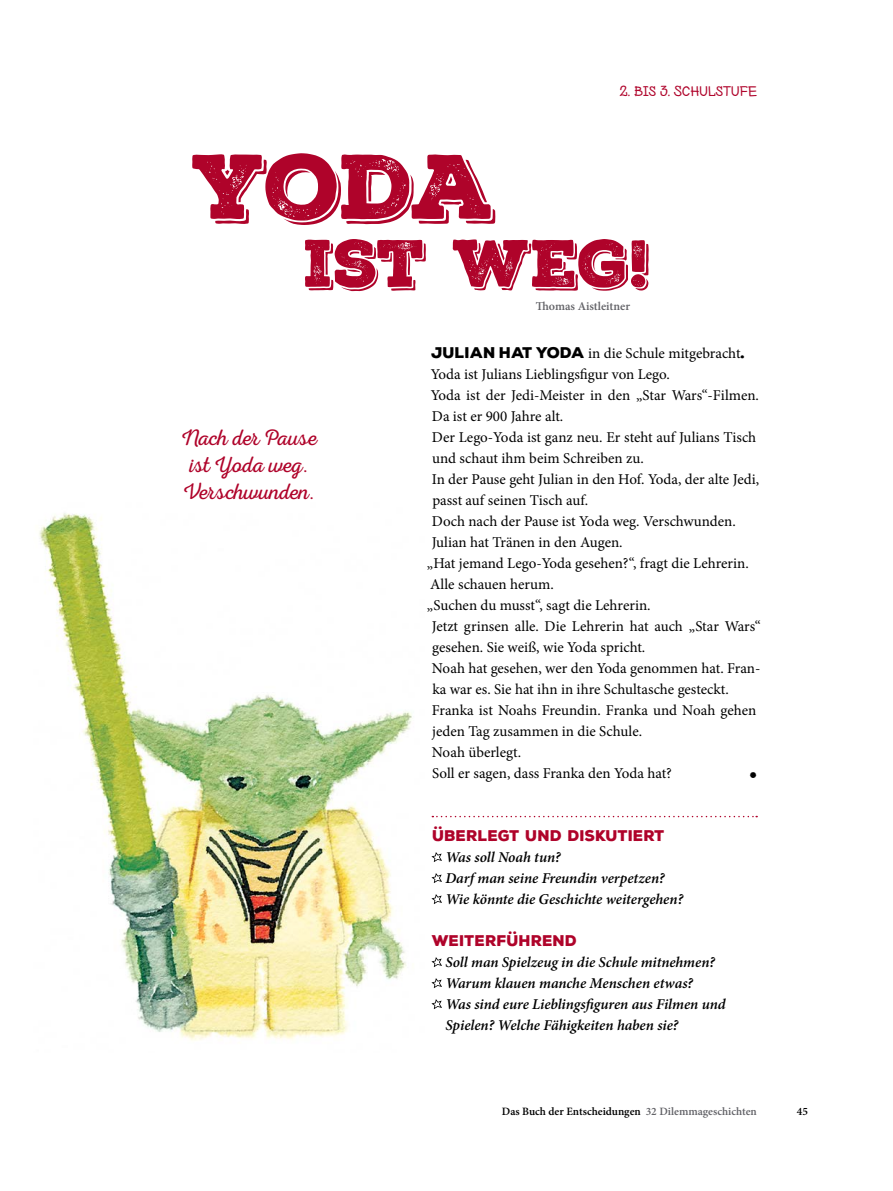
<style>
.page{position:relative;width:893px;height:1191px;background:#fff}
.page>*{position:absolute;margin:0;border:0;box-sizing:border-box;transform-origin:0 0}
.t1{font:88.65px "Nexa Rust Slab Black Shadow 01";color:#af032a}
.t2{font:64.8px "Nexa Rust Slab Black Shadow 01";letter-spacing:-.01em;color:#af032a}
.t3{font:22.5px/27px "Nexa Rust Script L 00";color:#af032a}
.t4{font:15px "Minion Pro";color:#000}
.t5{font:italic 600 15px/21px "Minion Pro";letter-spacing:-.005em;color:#000}
.t6{font:900 15px "Nexa Rust Sans";color:#af032a}
.t7{font:expanded 15px "Nexa Rust Handmade";color:#af032a}
.t8{font:15px "Nexa Rust Extras Free";color:#000}
.t9{font:600 12px "Minion Pro";color:#626267}
.t10{font:600 11.25px "Minion Pro";color:#000}
.s1{font-family:"Nexa Rust Sans";font-weight:900}
.s2{color:#626267}
</style>
<div class="page">
<img style="left:39px;top:513px;width:373px;height:528px">
<svg style="left:432px;top:816px;width:325px;height:1px"></svg>
<svg style="left:431px;top:852px;width:11px;height:10px"></svg>
<svg style="left:431px;top:873px;width:11px;height:10px"></svg>
<svg style="left:431px;top:894px;width:11px;height:10px"></svg>
<svg style="left:431px;top:957px;width:11px;height:10px"></svg>
<svg style="left:431px;top:978px;width:11px;height:10px"></svg>
<svg style="left:431px;top:999px;width:11px;height:10px"></svg>
<h1 class="t1" style="left:191px;top:127px;width:305px">YODA</h1>
<p class="t7" style="left:620px;top:83px;width:139px">2. BIS 3. SCHULSTUFE</p>
<h2 class="t2" style="left:304px;top:219px;width:348px">IST WEG!</h2>
<h3 class="t3" style="left:182px;top:427px;width:137px">Nach der Pause ist Yoda weg.<br>Verschwunden.</h3>
<p class="t9" style="left:536px;top:298px;width:96px">Thomas Aistleitner</p>
<p class="t4" style="left:431px;top:343px;width:315px"><span class="s1">JULIAN HAT YODA</span> in die Schule mitgebracht<span class="s1">.</span></p>
<p class="t4" style="left:431px;top:364px;width:241px">Yoda ist Julians Lieblingsfigur von Lego.</p>
<p class="t4" style="left:431px;top:385px;width:330px">Yoda ist der Jedi-Meister in den „Star Wars“-Filmen.</p>
<p class="t4" style="left:432px;top:406px;width:133px">Da ist er 900 Jahre alt.</p>
<p class="t4" style="left:432px;top:427px;width:326px">Der Lego-Yoda ist ganz neu. Er steht auf Julians Tisch</p>
<p class="t4" style="left:432px;top:448px;width:213px">und schaut ihm beim Schreiben zu.</p>
<p class="t4" style="left:432px;top:469px;width:329px">In der Pause geht Julian in den Hof. Yoda, der alte Jedi,</p>
<p class="t4" style="left:432px;top:490px;width:157px">passt auf seinen Tisch auf.</p>
<p class="t4" style="left:432px;top:511px;width:306px">Doch nach der Pause ist Yoda weg. Verschwunden.</p>
<p class="t4" style="left:432px;top:532px;width:192px">Julian hat Tränen in den Augen.</p>
<p class="t4" style="left:427px;top:553px;width:323px">„Hat jemand Lego-Yoda gesehen?“, fragt die Lehrerin.</p>
<p class="t4" style="left:430px;top:574px;width:125px">Alle schauen herum.</p>
<p class="t4" style="left:427px;top:595px;width:225px">„Suchen du musst“, sagt die Lehrerin.</p>
<p class="t4" style="left:432px;top:616px;width:330px">Jetzt grinsen alle. Die Lehrerin hat auch „Star Wars“</p>
<p class="t4" style="left:432px;top:637px;width:215px">gesehen. Sie weiß, wie Yoda spricht.</p>
<p class="t4" style="left:432px;top:658px;width:330px">Noah hat gesehen, wer den Yoda genommen hat. Fran-</p>
<p class="t4" style="left:432px;top:679px;width:298px">ka war es. Sie hat ihn in ihre Schultasche gesteckt.</p>
<p class="t4" style="left:432px;top:700px;width:326px">Franka ist Noahs Freundin. Franka und Noah gehen</p>
<p class="t4" style="left:432px;top:721px;width:212px">jeden Tag zusammen in die Schule.</p>
<p class="t4" style="left:432px;top:742px;width:91px">Noah überlegt.</p>
<p class="t4" style="left:432px;top:763px;width:241px">Soll er sagen, dass Franka den Yoda hat?</p>
<p class="t8" style="left:749px;top:764px;width:9px">B</p>
<p class="t6" style="left:433px;top:825px;width:234px">ÜBERLEGT UND DISKUTIERT</p>
<p class="t5" style="left:445px;top:846px;width:239px">Was soll Noah tun?<br>Darf man seine Freundin verpetzen?<br>Wie könnte die Geschichte weitergehen?</p>
<p class="t6" style="left:432px;top:930px;width:147px">WEITERFÜHREND</p>
<p class="t5" style="left:445px;top:951px;width:282px">Soll man Spielzeug in die Schule mitnehmen?<br>Warum klauen manche Menschen etwas?<br>Was sind eure Lieblingsfiguren aus Filmen und Spielen? Welche Fähigkeiten haben sie?</p>
<p class="t10" style="left:502px;top:1104px;width:257px">Das Buch der Entscheidungen <span class="s2">32 Dilemmageschichten</span></p>
<p class="t10" style="left:797px;top:1104px;width:13px">45</p>
</div>
